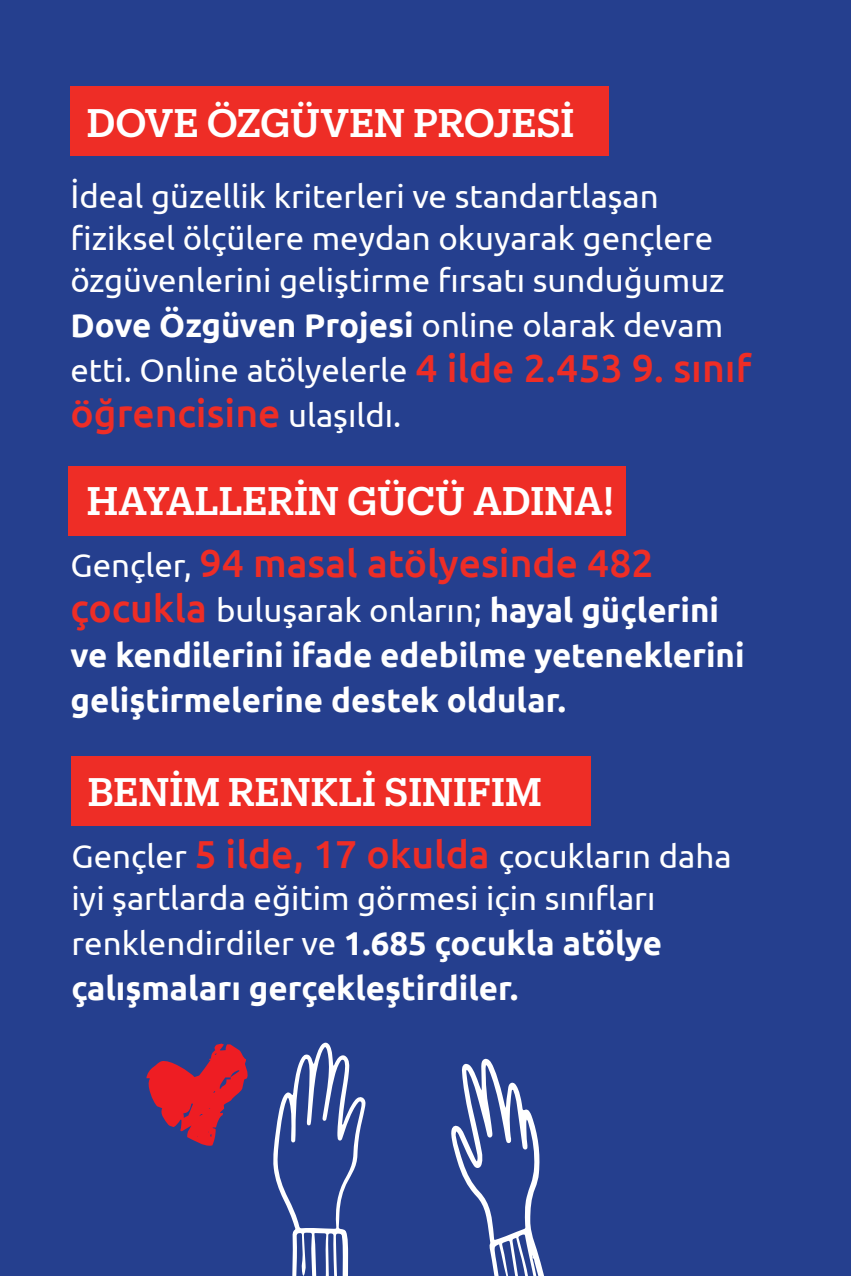
<style>
.page{position:relative;width:851px;height:1276px;background:#fff}
.page>*{position:absolute;margin:0;border:0;box-sizing:border-box;transform-origin:0 0}
.t1{font:500 39px "Produkt";color:#fff}
.t2{font:500 39px "Ubuntu";color:#ee2d26}
.t3{font:33px/42px "Ubuntu";color:#fff}
.t4{font:700 33px/45px "Ubuntu";color:#fff}
.s1{font-weight:700}
.s2{font-weight:500;font-size:39px;color:#ee2d26}
.s3{font-weight:400;font-size:33px;color:#fff}
.s4{font-weight:400}
</style>
<div class="page">
<div style="left:0;top:0;width:850px;height:1276px;background:#253f8e"></div>
<div style="left:70px;top:86px;width:538px;height:70px;background:#ee2d26"></div>
<div style="left:69px;top:466px;width:556px;height:70px;background:#ee2d26"></div>
<div style="left:72px;top:755px;width:518px;height:70px;background:#ee2d26"></div>
<svg style="left:451px;top:1058px;width:93px;height:218px"></svg>
<svg style="left:273px;top:1042px;width:92px;height:234px"></svg>
<svg style="left:146px;top:1043px;width:102px;height:103px"></svg>
<p class="t1" style="left:87px;top:96px;width:489px">DOVE ÖZGÜVEN PROJESİ</p>
<p class="t3" style="left:70px;top:174px;width:655px">İdeal güzellik kriterleri ve standartlaşan fiziksel ölçülere meydan okuyarak gençlere özgüvenlerini geliştirme fırsatı sunduğumuz</p>
<p class="t3" style="left:70px;top:302px;width:682px;line-height:45px"><span class="s1">Dove Özgüven Projesi</span> online olarak devam etti. Online atölyelerle <span class="s2">4 ilde 2.453 9. sınıf</span></p>
<p class="t2" style="left:70px;top:388px;width:332px">öğrencisine <span class="s3">ulaşıldı.</span></p>
<p class="t1" style="left:87px;top:474px;width:528px">HAYALLERİN GÜCÜ ADINA!</p>
<p class="t2" style="left:70px;top:539px;width:584px"><span class="s3">Gençler,</span> 94 masal atölyesinde 482</p>
<p class="t4" style="left:70px;top:587px;width:675px"><span class="s2">çocukla</span> <span class="s4">buluşarak onların;</span> hayal güçlerini ve kendilerini ifade edebilme yeteneklerini geliştirmelerine destek oldular.</p>
<p class="t1" style="left:88px;top:765px;width:455px">BENİM RENKLİ SINIFIM</p>
<p class="t3" style="left:72px;top:834px;width:661px">Gençler <span class="s2">5 ilde, 17 okulda</span> çocukların daha iyi şartlarda eğitim görmesi için sınıfları</p>
<p class="t4" style="left:72px;top:920px;width:592px"><span class="s4">renklendirdiler ve</span> 1.685 çocukla atölye çalışmaları gerçekleştirdiler.</p>
</div>
